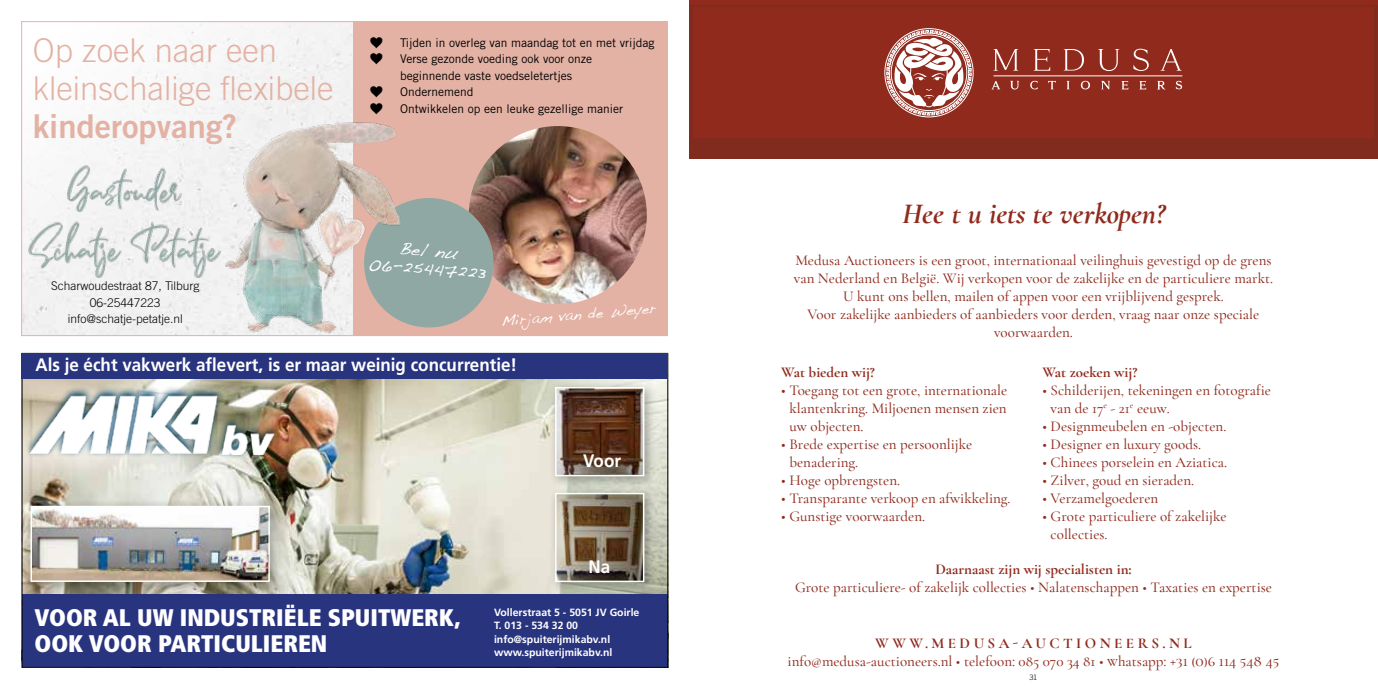
<style>
.page{position:relative;width:1378px;height:689px;background:#fff}
.page>*{position:absolute;margin:0;border:0;box-sizing:border-box;transform-origin:0 0}
.t1{font:300 32.85px/38.2px "Trade Gothic LT Std";color:#e3b2a4}
.t2{font:32.85px "Trade Gothic LT Std Bd 2";color:#e3b2a4}
.t3{font:italic 700 30px "Cormorant Garamond";color:#902a1d}
.t4{font:900 condensed 24px/25.5px "Frutiger LT Std";color:#fff}
.t5{font:700 18.15px "Frutiger LT Std";color:#fff;scale:.94 1}
.t6{font:16.35px/16.4px "Dakota";color:#fff;text-align:center}
.t7{font:500 15px/18px "Cormorant Garamond";color:#902a1d}
.t8{font:700 15px "Cormorant Garamond";color:#902a1d}
.t9{font:700 15px "Cormorant Garamond";letter-spacing:.23em;color:#902a1d}
.t10{font:13.5px "Dakota";color:#fff}
.t11{font:12px/16.5px "Trade Gothic LT Std";color:#000}
.t12{font:300 12px/16.5px "Trade Gothic LT Std";color:#000;text-align:center}
.t13{font:700 10.5px/13.5px "Frutiger LT Std";color:#fff}
.t14{font:300 7.5px "Trade Gothic LT Std";color:#000}
</style>
<div class="page">
<div style="left:689px;top:0;width:689px;height:140px;background:#902a1d"></div>
<div style="left:689px;top:5px;width:689px;height:153px;background:#812b1f"></div>
<div style="left:693px;top:7px;width:680px;height:131px;background:#902a1d"></div>
<svg style="left:993px;top:49px;width:25px;height:22px"></svg>
<svg style="left:1033px;top:49px;width:17px;height:22px"></svg>
<svg style="left:1063px;top:49px;width:21px;height:22px"></svg>
<svg style="left:1098px;top:49px;width:21px;height:22px"></svg>
<svg style="left:1133px;top:49px;width:15px;height:22px"></svg>
<svg style="left:1160px;top:49px;width:22px;height:22px"></svg>
<svg style="left:992px;top:81px;width:8px;height:8px"></svg>
<svg style="left:1010px;top:81px;width:9px;height:8px"></svg>
<svg style="left:1030px;top:81px;width:7px;height:8px"></svg>
<svg style="left:1048px;top:81px;width:8px;height:8px"></svg>
<svg style="left:1066px;top:81px;width:3px;height:8px"></svg>
<svg style="left:1081px;top:81px;width:9px;height:8px"></svg>
<svg style="left:1101px;top:81px;width:9px;height:8px"></svg>
<svg style="left:1121px;top:81px;width:7px;height:8px"></svg>
<svg style="left:1139px;top:81px;width:7px;height:8px"></svg>
<svg style="left:1157px;top:81px;width:8px;height:9px"></svg>
<svg style="left:1176px;top:81px;width:6px;height:8px"></svg>
<hr style="left:993px;top:76px;width:189px;height:1px;background:#fff">
<svg style="left:884px;top:28px;width:89px;height:89px"></svg>
<div style="left:23px;top:23px;width:330px;height:311px;background:#f6f6f6"></div>
<img style="left:25px;top:160px;width:187px;height:121px">
<div style="left:353px;top:21px;width:315px;height:315px;background:#e3b2a4"></div>
<img style="left:469px;top:126px;width:178px;height:178px;border-radius:89px">
<div style="left:364px;top:198px;width:129px;height:129px;background:#8fa8a4;border-radius:50%"></div>
<img style="left:212px;top:106px;width:197px;height:231px">
<img style="left:24px;top:378px;width:642px;height:216px">
<div style="left:22px;top:594px;width:645px;height:73px;background:#29347f"></div>
<svg style="left:24px;top:455px;width:257px;height:5px"></svg>
<img style="left:24px;top:379px;width:282px;height:76px">
<div style="left:549px;top:381px;width:107px;height:107px;background:#000;opacity:.3"></div>
<img style="left:558px;top:390px;width:83px;height:83px">
<div style="left:555px;top:387px;width:89px;height:89px;border:2px solid #fff"></div>
<div style="left:549px;top:487px;width:107px;height:107px;background:#000;opacity:.3"></div>
<img style="left:558px;top:496px;width:83px;height:83px">
<div style="left:555px;top:493px;width:89px;height:89px;border:2px solid #fff"></div>
<div style="left:22px;top:353px;width:646px;height:25px;background:#29347f"></div>
<div style="left:23px;top:498px;width:262px;height:99px;background:#000;opacity:.3"></div>
<img style="left:33px;top:509px;width:234px;height:70px">
<div style="left:30px;top:506px;width:240px;height:76px;border:2px solid #fff"></div>
<svg style="left:370px;top:106px;width:12px;height:8px"></svg>
<h1 class="t1" style="left:33px;top:31px;width:302px">Op zoek naar een kleinschalige flexibele</h1>
<h1 class="t2" style="left:33px;top:106px;width:206px">kinderopvang?</h1>
<p class="t11" style="left:400px;top:34px;width:256px">Tijden in overleg van maandag tot en met vrijdag Verse gezonde voeding ook voor onze beginnende vaste voedseletertjes<br>Ondernemend<br>Ontwikkelen op een leuke gezellige manier</p>
<p class="t12" style="left:51px;top:278px;width:150px">Scharwoudestraat 87, Tilburg<br>06-25447223 info@schatje-petatje.nl</p>
<p class="t6" style="left:370px;top:239px;width:119px;rotate:5deg">Bel nu<br>06-25447223</p>
<p class="t10" style="left:500px;top:313px;width:157px;rotate:-5deg">Mirjam van de Weyer</p>
<p class="t5" style="left:35px;top:354px;width:514px">Als je écht vakwerk aflevert, is er maar weinig concurrentie!</p>
<p class="t5" style="left:583px;top:450px;width:42px">Voor</p>
<p class="t5" style="left:588px;top:556px;width:25px">Na</p>
<h3 class="t4" style="left:34px;top:605px;width:427px">VOOR AL UW INDUSTRIËLE SPUITWERK,<br>OOK VOOR PARTICULIEREN</h3>
<p class="t13" style="left:494px;top:605px;width:147px">Vollerstraat 5 - 5051 JV Goirle<br>T. 013 - 534 32 00 info@spuiterijmikabv.nl www.spuiterijmikabv.nl</p>
<h2 class="t3" style="left:902px;top:195px;width:264px">Hee t u iets te verkopen?</h2>
<p class="t7" style="left:794px;top:251px;width:481px;text-align:center">Medusa Auctioneers is een groot, internationaal veilinghuis gevestigd op de grens van Nederland en België. Wij verkopen voor de zakelijke en de particuliere markt.<br>U kunt ons bellen, mailen of appen voor een vrijblijvend gesprek.<br>Voor zakelijke aanbieders of aanbieders voor derden, vraag naar onze speciale voorwaarden.</p>
<p class="t8" style="left:781px;top:363px;width:95px">Wat bieden wij?</p>
<p class="t7" style="left:789px;top:381px;width:219px;text-align:justify;text-indent:-8px">• Toegang tot een grote, internationale klantenkring. Miljoenen mensen zien uw objecten.</p>
<p class="t7" style="left:789px;top:435px;width:184px;text-indent:-8px">• Brede expertise en persoonlijke benadering.</p>
<p class="t7" style="left:781px;top:471px;width:120px">• Hoge opbrengsten.</p>
<p class="t7" style="left:781px;top:489px;width:231px">• Transparante verkoop en afwikkeling.</p>
<p class="t7" style="left:781px;top:507px;width:145px">• Gunstige voorwaarden.</p>
<p class="t8" style="left:1042px;top:363px;width:96px">Wat zoeken wij?</p>
<p class="t7" style="left:1050px;top:381px;width:222px;text-indent:-8px">• Schilderijen, tekeningen en fotografie van de 17<sup>e</sup> - 21<sup>e</sup> eeuw.</p>
<p class="t7" style="left:1042px;top:417px;width:185px">• Designmeubelen en -objecten.</p>
<p class="t7" style="left:1042px;top:435px;width:160px">• Designer en luxury goods.</p>
<p class="t7" style="left:1042px;top:453px;width:186px">• Chinees porselein en Aziatica.</p>
<p class="t7" style="left:1042px;top:471px;width:153px">• Zilver, goud en sieraden.</p>
<p class="t7" style="left:1042px;top:489px;width:117px">• Verzamelgoederen</p>
<p class="t7" style="left:1050px;top:507px;width:177px;text-indent:-8px">• Grote particuliere of zakelijke collecties.</p>
<p class="t8" style="left:935px;top:560px;width:198px">Daarnaast zijn wij specialisten in:</p>
<p class="t7" style="left:795px;top:578px;width:478px">Grote particuliere- of zakelijk collecties • Nalatenschappen • Taxaties en expertise</p>
<p class="t9" style="left:875px;top:634px;width:318px">WWW.MEDUSA-AUCTIONEERS.NL</p>
<p class="t7" style="left:787px;top:652px;width:493px">info@medusa-auctioneers.nl • telefoon: 085 070 34 81 • Whatsapp: +31 (0)6 114 548 45</p>
<p class="t14" style="left:1029px;top:672px;width:9px">31</p>
</div>
